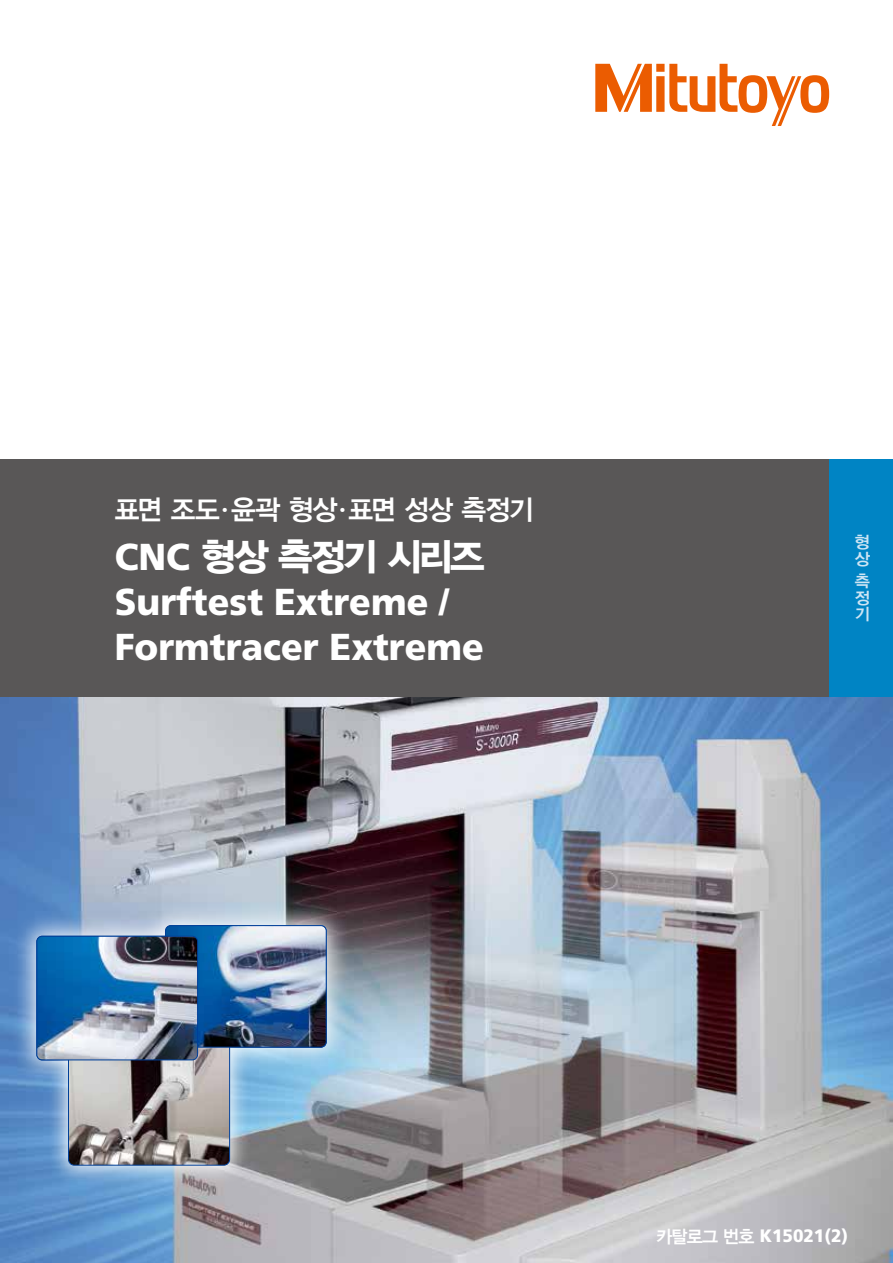
<style>
.page{position:relative;width:893px;height:1263px;background:#fff}
.page>*{position:absolute;margin:0;border:0;box-sizing:border-box;transform-origin:0 0}
.t1{font:900 37.5px/45px "Mitutoyo Frutiger";color:#fff}
.t2{font:37.5px "YDVYGO36";letter-spacing:-.07em;color:#fff}
.t3{font:27.75px "YDVYGO34";letter-spacing:-.04em;color:#fff}
.t4{font:900 18px "Mitutoyo Frutiger";color:#fff}
.t5{font:16.5px/16.5px "YDVYGO34";color:#cee5f4}
.s1{font-family:"Nanum Gothic";font-weight:800;font-size:24px}
.s2{font-family:"Mitutoyo Frutiger";font-weight:900}
.s3{font-family:"YDVYGO34";font-weight:400}
</style>
<div class="page">
<div style="left:0;top:459px;width:893px;height:238px;background:#595757"></div>
<div style="left:829px;top:459px;width:64px;height:238px;background:#0084c4"></div>
<svg style="left:595px;top:64px;width:234px;height:62px"></svg>
<img style="left:0;top:697px;width:893px;height:566px">
<div style="left:141px;top:901px;width:210px;height:171px;background:#fff;opacity:.9"></div>
<img style="left:222px;top:926px;width:104px;height:121px">
<div style="left:12px;top:912px;width:210px;height:172px;background:#fff;opacity:.9"></div>
<img style="left:37px;top:936px;width:161px;height:124px">
<div style="left:48px;top:1021px;width:203px;height:165px;background:#fff;opacity:.9"></div>
<img style="left:68px;top:1042px;width:162px;height:123px">
<div style="left:68px;top:1042px;width:162px;height:123px;border:1px solid #003f98;border-radius:6px"></div>
<div style="left:165px;top:925px;width:162px;height:123px;border:1px solid #003f98;border-radius:5px"></div>
<div style="left:36px;top:936px;width:162px;height:124px;border:1px solid #003f98;border-radius:5px"></div>
<p class="t3" style="left:115px;top:493px;width:420px">표면 조도<span class="s1">・</span>윤곽 형상<span class="s1">・</span>표면 성상 측정기</p>
<p class="t2" style="left:115px;top:535px;width:371px"><span class="s2">CNC</span> 형상 측정기 시리즈</p>
<p class="t1" style="left:115px;top:579px;width:371px">Surftest Extreme /<br>Formtracer Extreme</p>
<p class="t5" style="left:855px;top:534px;width:17px">형 상</p>
<p class="t5" style="left:855px;top:573px;width:16px;text-align:justify">측 정 기</p>
<p class="t4" style="left:656px;top:1225px;width:194px"><span class="s3">카탈로그 번호</span> K15021(2)</p>
</div>
